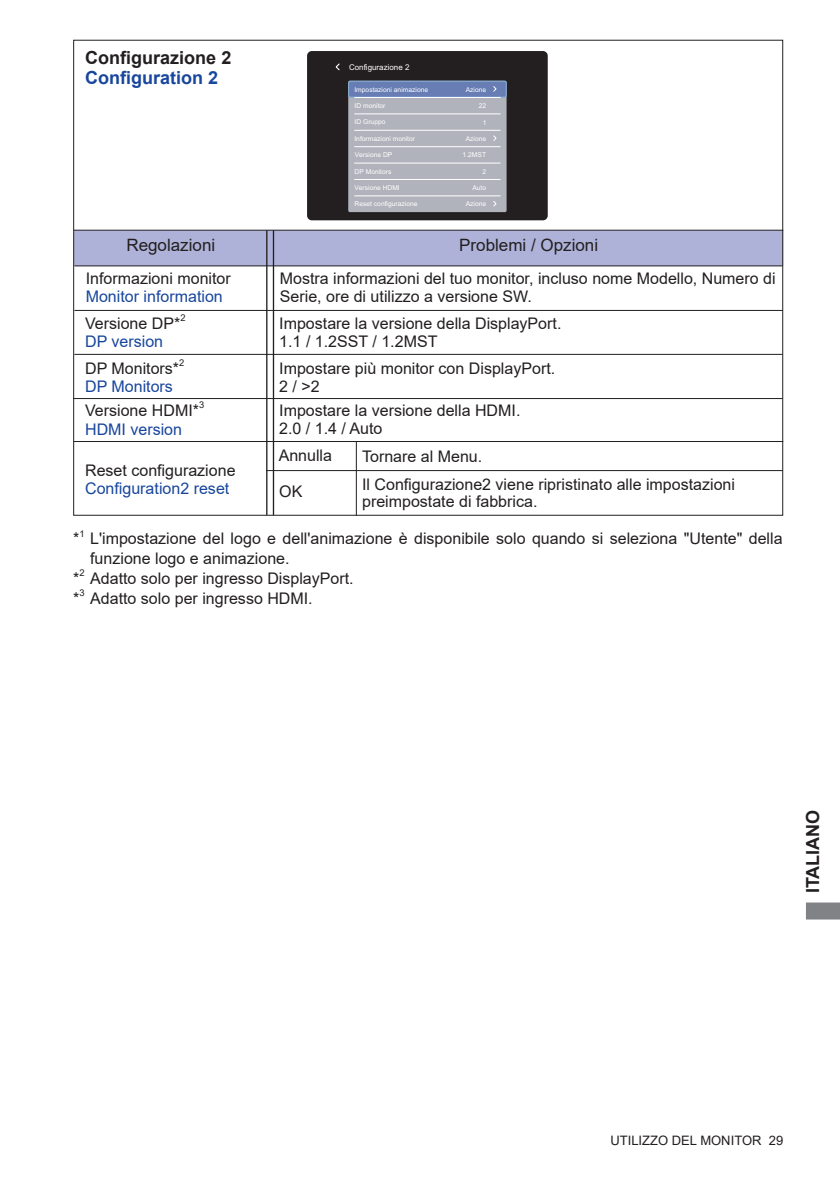
<style>
.page{position:relative;width:840px;height:1191px;background:#fff}
.page>*{position:absolute;margin:0;border:0;box-sizing:border-box;transform-origin:0 0}
.t1{font:700 18px "Arial";color:#231f20}
.t2{font:700 18px "Arial";color:#18469d}
.t3{font:17px "Arial";color:#231f20}
.t4{font:16px/18.4px "Arial";color:#231f20}
.t5{font:16px "Arial";color:#18469d}
.t6{font:13px "Arial";color:#231f20}
.t7{font:9.4px "Arial";color:#231f20}
.t8{font:8px "Arial";color:#fff}
.t9{font:6.6px "Arial";color:#fff}
</style>
<div class="page">
<svg style="left:806px;top:902px;width:33px;height:17px"></svg>
<div style="left:74px;top:230px;width:708px;height:36px;background:#aeb2d8"></div>
<hr style="left:74px;top:265px;width:708px;height:1px;background:#231f20">
<hr style="left:74px;top:230px;width:708px;height:1px;background:#231f20">
<hr style="left:266px;top:230px;width:1px;height:285px;background:#231f20">
<hr style="left:273px;top:230px;width:1px;height:285px;background:#231f20">
<hr style="left:74px;top:310px;width:708px;height:1px;background:#231f20">
<hr style="left:74px;top:354px;width:708px;height:1px;background:#231f20">
<hr style="left:74px;top:441px;width:708px;height:1px;background:#231f20">
<div style="left:307px;top:51px;width:240px;height:169px;background:#231f20;border-radius:5px"></div>
<div style="left:348px;top:81px;width:158px;height:131px;background:#b1b3bc;border-radius:2px"></div>
<div style="left:348px;top:81px;width:158px;height:16px;background:#677db4;border-radius:2px"></div>
<div style="left:348px;top:81px;width:158px;height:16px;border:1px solid #85b0d8;border-radius:2px"></div>
<svg style="left:335px;top:63px;width:5px;height:8px"></svg>
<hr style="left:354px;top:97px;width:146px;height:1px;background:#fff">
<hr style="left:354px;top:114px;width:146px;height:1px;background:#fff">
<hr style="left:354px;top:130px;width:146px;height:1px;background:#fff">
<hr style="left:354px;top:146px;width:146px;height:1px;background:#fff">
<hr style="left:354px;top:163px;width:146px;height:1px;background:#fff">
<hr style="left:354px;top:179px;width:146px;height:1px;background:#fff">
<hr style="left:354px;top:195px;width:146px;height:1px;background:#fff">
<svg style="left:493px;top:135px;width:4px;height:6px"></svg>
<svg style="left:493px;top:86px;width:4px;height:6px"></svg>
<hr style="left:355px;top:441px;width:1px;height:75px;background:#231f20">
<hr style="left:266px;top:470px;width:516px;height:1px;background:#231f20">
<hr style="left:73px;top:398px;width:709px;height:1px;background:#231f20">
<p class="t1" style="left:85px;top:45px;width:148px">Configurazione 2</p>
<p class="t2" style="left:85px;top:65px;width:135px">Configuration 2</p>
<p class="t8" style="left:349px;top:62px;width:62px">Configurazione 2</p>
<p class="t9" style="left:354px;top:101px;width:32px">ID monitor</p>
<p class="t9" style="left:354px;top:85px;width:75px">Impostazioni animazione</p>
<p class="t9" style="left:354px;top:118px;width:32px">ID Gruppo</p>
<p class="t9" style="left:354px;top:134px;width:62px">Informazioni monitor</p>
<p class="t9" style="left:354px;top:151px;width:39px">Versione DP</p>
<p class="t9" style="left:354px;top:167px;width:38px">DP Monitors</p>
<p class="t9" style="left:354px;top:183px;width:47px">Versione HDMI</p>
<p class="t9" style="left:354px;top:200px;width:64px">Reset configurazione</p>
<p class="t9" style="left:465px;top:85px;width:22px">Azione</p>
<p class="t9" style="left:478px;top:102px;width:9px">22</p>
<p class="t9" style="left:482px;top:118px;width:5px">1</p>
<p class="t9" style="left:465px;top:134px;width:22px">Azione</p>
<p class="t9" style="left:462px;top:151px;width:25px">1.2MST</p>
<p class="t9" style="left:482px;top:167px;width:5px">2</p>
<p class="t9" style="left:472px;top:183px;width:15px">Auto</p>
<p class="t9" style="left:465px;top:200px;width:22px">Azione</p>
<p class="t3" style="left:126px;top:234px;width:90px">Regolazioni</p>
<p class="t3" style="left:459px;top:234px;width:140px">Problemi / Opzioni</p>
<p class="t4" style="left:86px;top:269px;width:146px">Informazioni monitor</p>
<p class="t5" style="left:86px;top:286px;width:138px">Monitor information</p>
<p class="t4" style="left:280px;top:269px;width:497px">Mostra informazioni del tuo monitor, incluso nome Modello, Numero di<br>Serie, ore di utilizzo a versione SW.</p>
<p class="t4" style="left:85px;top:314px;width:97px">Versione DP*</p>
<p class="t7" style="left:180px;top:311px;width:7px">2</p>
<p class="t5" style="left:85px;top:331px;width:79px">DP version</p>
<p class="t4" style="left:85px;top:359px;width:95px">DP Monitors*</p>
<p class="t7" style="left:179px;top:356px;width:7px">2</p>
<p class="t5" style="left:85px;top:375px;width:89px">DP Monitors</p>
<p class="t4" style="left:279px;top:314px;width:283px">Impostare la versione della DisplayPort.<br>1.1 / 1.2SST / 1.2MST</p>
<p class="t4" style="left:279px;top:358px;width:277px">Impostare più monitor con DisplayPort.<br>2/&gt;2</p>
<p class="t4" style="left:85px;top:401px;width:115px">Versione HDMI*</p>
<p class="t7" style="left:199px;top:398px;width:7px">3</p>
<p class="t5" style="left:85px;top:418px;width:98px">HDMI version</p>
<p class="t4" style="left:279px;top:401px;width:242px">Impostare la versione della HDMI.<br>2.0 / 1.4 / Auto</p>
<p class="t4" style="left:85px;top:461px;width:152px">Reset configurazione</p>
<p class="t5" style="left:85px;top:477px;width:146px">Configuration2 reset</p>
<p class="t4" style="left:278px;top:446px;width:55px">Annulla</p>
<p class="t4" style="left:279px;top:482px;width:25px">OK</p>
<p class="t4" style="left:362px;top:447px;width:122px">Tornare al Menu.</p>
<p class="t4" style="left:362px;top:476px;width:374px;line-height:17px">Il Configurazione2 viene ripristinato alle impostazioni preimpostate di fabbrica.</p>
<p class="t4" style="left:73px;top:529px;width:8px">*</p>
<p class="t7" style="left:79px;top:527px;width:7px">1</p>
<p class="t4" style="left:90px;top:529px;width:693px;line-height:19.8px">L'impostazione del logo e dell'animazione è disponibile solo quando si seleziona "Utente" della funzione logo e animazione.</p>
<p class="t4" style="left:73px;top:569px;width:8px">*</p>
<p class="t7" style="left:79px;top:566px;width:7px">2</p>
<p class="t4" style="left:90px;top:569px;width:265px">Adatto solo per ingresso DisplayPort.</p>
<p class="t4" style="left:73px;top:589px;width:8px">*</p>
<p class="t7" style="left:79px;top:586px;width:7px">3</p>
<p class="t4" style="left:90px;top:589px;width:224px">Adatto solo per ingresso HDMI.</p>
<p class="t1" style="left:799px;top:893px;width:85px;rotate:-90deg">ITALIANO</p>
<p class="t6" style="left:610px;top:1131px;width:174px">UTILIZZO DEL MONITOR 29</p>
</div>
